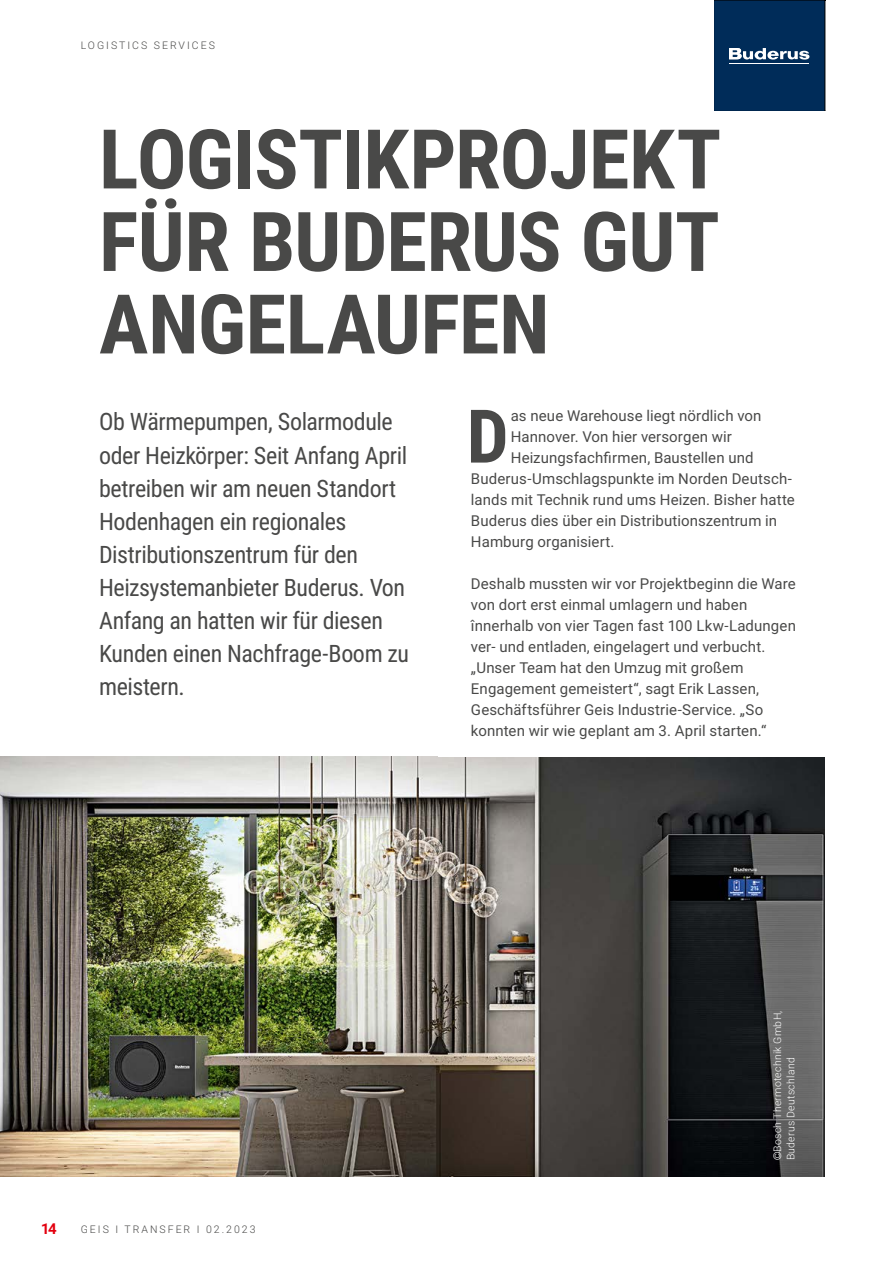
<style>
.page{position:relative;width:893px;height:1263px;background:#fff}
.page>*{position:absolute;margin:0;border:0;box-sizing:border-box;transform-origin:0 0}
.t1{font:700 82.5px/82.5px "Roboto Condensed";letter-spacing:-.005em;color:#494948;text-align:justify}
.t2{font:700 74.1px "Roboto Condensed";color:#494948}
.t3{font:24px/33px "Roboto Condensed";letter-spacing:-.015em;color:#494948}
.t4{font:15px/21px "Roboto";letter-spacing:.005em;color:#494948}
.t5{font:700 15px "Roboto";color:#e3000f}
.t6{font:300 10.5px/13.5px "Roboto";letter-spacing:.03em;color:#fff}
.t7{font:300 10.5px "Roboto";letter-spacing:.19em;color:#494948}
.s1{font-family:"Helvetica Neue LT Std"}
</style>
<div class="page">
<img style="left:0;top:757px;width:825px;height:420px">
<div style="left:714px;top:0;width:111px;height:110px;background:#002c59"></div>
<hr style="left:729px;top:63px;width:80px;height:1px;background:#fff">
<svg style="left:729px;top:48px;width:80px;height:12px"></svg>
<hr style="left:714px;top:111px;width:111px;height:1px;background:#000">
<hr style="left:714px;top:0;width:111px;height:1px;background:#000">
<hr style="left:714px;top:0;width:1px;height:110px;background:#000">
<hr style="left:825px;top:0;width:1px;height:110px;background:#000">
<p class="t7" style="left:81px;top:38px;width:136px">LOGISTICS SERVICES</p>
<h1 class="t1" style="left:99px;top:115px;width:624px">LOGISTIKPROJEKT FÜR BUDERUS GUT ANGELAUFEN</h1>
<p class="t3" style="left:99px;top:405px;width:311px">Ob Wärmepumpen, Solarmodule oder Heizkörper: Seit Anfang April betreiben wir am neuen Standort<br>Hodenhagen ein regionales<br>Distributionszentrum für den<br>Heizsystemanbieter Buderus. Von<br>Anfang an hatten wir für diesen<br>Kunden einen Nachfrage-Boom zu meistern.</p>
<h2 class="t2" style="left:467px;top:384px;width:43px">D</h2>
<p class="t4" style="left:511px;top:404px;width:252px">as neue Warehouse liegt nördlich von</p>
<p class="t4" style="left:511px;top:425px;width:223px">Hannover. Von hier versorgen wir</p>
<p class="t4" style="left:511px;top:446px;width:244px">Heizungsfachfirmen, Baustellen und</p>
<p class="t4" style="left:471px;top:467px;width:323px">Buderus-Umschlagspunkte im Norden Deutsch-</p>
<p class="t4" style="left:471px;top:488px;width:325px">lands mit Technik rund ums Heizen. Bisher hatte</p>
<p class="t4" style="left:471px;top:509px;width:308px">Buderus dies über ein Distributionszentrum in</p>
<p class="t4" style="left:471px;top:530px;width:145px">Hamburg organisiert.</p>
<p class="t4" style="left:471px;top:572px;width:326px">Deshalb mussten wir vor Projektbeginn die Ware von dort erst einmal umlagern und haben înnerhalb von vier Tagen fast 100 Lkw-Ladungen ver- und entladen, eingelagert und verbucht. „Unser Team hat den Umzug mit großem Engagement gemeistert“, sagt Erik Lassen, Geschäftsführer Geis Industrie-Service. „So konnten wir wie geplant am 3. April starten.“</p>
<p class="t5" style="left:41px;top:1218px;width:17px">14</p>
<p class="t7" style="left:81px;top:1221px;width:176px">GEIS I TRANSFER I 02.2023</p>
<p class="t6" style="left:770px;top:1160px;width:151px;rotate:-90deg"><span class="s1">©</span>Bosch Thermotechnik GmbH,<br>Buderus Deutschland</p>
</div>
